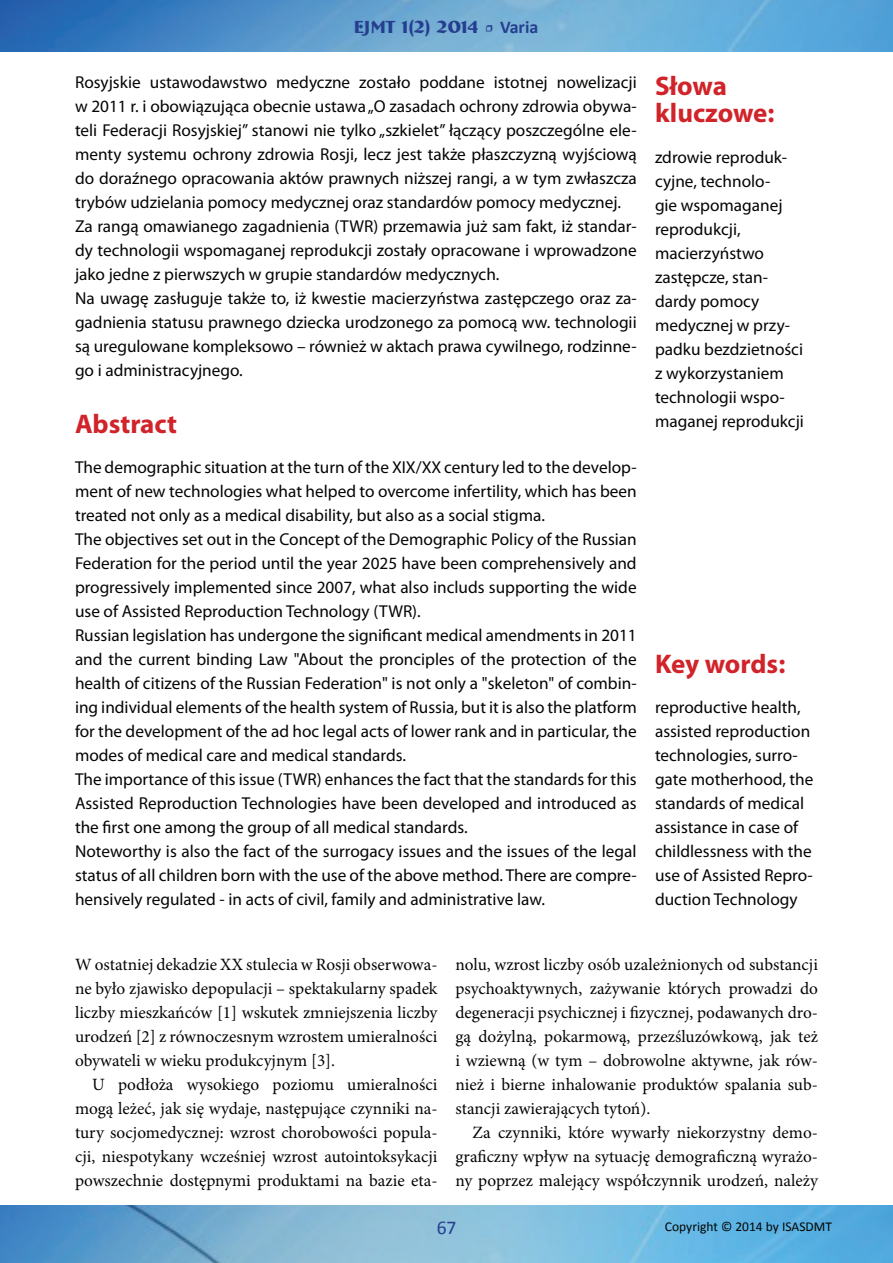
<style>
.page{position:relative;width:893px;height:1263px;background:#fff}
.page>*{position:absolute;margin:0;border:0;box-sizing:border-box;transform-origin:0 0}
.t1{font:700 27px/27px "Myriad Pro";color:#d1232a}
.t2{font:19.5px "Calibri";color:#253f8e}
.t3{font:700 18px "Bremen BT";color:#253f8e}
.t4{font:17.25px/24px "Myriad Pro";color:#040503}
.t5{font:17.25px/24px "Minion Pro";color:#040503;text-align:justify}
.t6{font:13.5px "Calibri";color:#040503}
.s1{font-family:"Minion Pro";font-weight:400}
.s2{font-family:"Calibri"}
</style>
<div class="page">
<img style="left:0;top:0;width:893px;height:52px">
<img style="left:0;top:1205px;width:893px;height:58px">
<p class="t3" style="left:354px;top:16px;width:186px">EJMT 1(2) 2014 <span class="s1">•</span> <span class="s2">Varia</span></p>
<p class="t4" style="left:75px;top:70px;width:563px">Rosyjskie ustawodawstwo medyczne zostało poddane istotnej nowelizacji w 2011 r. i obowiązująca obecnie ustawa „O zasadach ochrony zdrowia obywa&shy;teli Federacji Rosyjskiej” stanowi nie tylko „szkielet” łączący poszczególne ele&shy;menty systemu ochrony zdrowia Rosji, lecz jest także płaszczyzną wyjściową do doraźnego opracowania aktów prawnych niższej rangi, a w tym zwłaszcza trybów udzielania pomocy medycznej oraz standardów pomocy medycznej.<br>Za rangą omawianego zagadnienia (TWR) przemawia już sam fakt, iż standar&shy;dy technologii wspomaganej reprodukcji zostały opracowane i wprowadzone jako jedne z pierwszych w grupie standardów medycznych.<br>Na uwagę zasługuje także to, iż kwestie macierzyństwa zastępczego oraz za&shy;gadnienia statusu prawnego dziecka urodzonego za pomocą ww. technologii są uregulowane kompleksowo – również w aktach prawa cywilnego, rodzinne&shy;go i administracyjnego.</p>
<h1 class="t1" style="left:75px;top:409px;width:104px">Abstract</h1>
<p class="t4" style="left:75px;top:455px;width:563px">The demographic situation at the turn of the XIX/XX century led to the develop&shy;ment of new technologies what helped to overcome infertility, which has been treated not only as a medical disability, but also as a social stigma.<br>The objectives set out in the Concept of the Demographic Policy of the Russian Federation for the period until the year 2025 have been comprehensively and progressively implemented since 2007, what also includs supporting the wide use of Assisted Reproduction Technology (TWR).<br>Russian legislation has undergone the significant medical amendments in 2011 and the current binding Law "About the pronciples of the protection of the health of citizens of the Russian Federation" is not only a "skeleton" of combin&shy;ing individual elements of the health system of Russia, but it is also the platform for the development of the ad hoc legal acts of lower rank and in particular, the modes of medical care and medical standards.<br>The importance of this issue (TWR) enhances the fact that the standards for this Assisted Reproduction Technologies have been developed and introduced as the first one among the group of all medical standards.<br>Noteworthy is also the fact of the surrogacy issues and the issues of the legal status of all children born with the use of the above method. There are compre&shy;hensively regulated - in acts of civil, family and administrative law.</p>
<h1 class="t1" style="left:655px;top:72px;width:121px">Słowa kluczowe:</h1>
<p class="t4" style="left:655px;top:145px;width:150px">zdrowie reproduk&shy;cyjne, technolo-<br>gie wspomaganej reprodukcji, macierzyństwo zastępcze, stan&shy;dardy pomocy medycznej w przy&shy;padku bezdzietności z wykorzystaniem technologii wspo&shy;maganej reprodukcji</p>
<h1 class="t1" style="left:655px;top:649px;width:132px">Key words:</h1>
<p class="t4" style="left:655px;top:695px;width:160px">reproductive health, assisted reproduction technologies, surro&shy;gate motherhood, the standards of medical assistance in case of childlessness with the use of Assisted Repro&shy;duction Technology</p>
<p class="t5" style="left:75px;top:952px;width:364px">W ostatniej dekadzie XX stulecia w Rosji obserwowa&shy;ne było zjawisko depopulacji – spektakularny spadek liczby mieszkańców [1] wskutek zmniejszenia liczby urodzeń [2] z równoczesnym wzrostem umieralności obywateli w wieku produkcyjnym [3].</p>
<p class="t5" style="left:75px;top:1072px;width:364px;text-indent:17px">U podłoża wysokiego poziomu umieralności mogą leżeć, jak się wydaje, następujące czynniki na&shy;tury socjomedycznej: wzrost chorobowości popula&shy;cji, niespotykany wcześniej wzrost autointoksykacji powszechnie dostępnymi produktami na bazie eta-</p>
<p class="t5" style="left:455px;top:952px;width:364px">nolu, wzrost liczby osób uzależnionych od substancji psychoaktywnych, zażywanie których prowadzi do degeneracji psychicznej i fizycznej, podawanych dro&shy;gą dożylną, pokarmową, przezśluzówkową, jak też i wziewną (w tym – dobrowolne aktywne, jak rów&shy;nież i bierne inhalowanie produktów spalania sub&shy;stancji zawierających tytoń).</p>
<p class="t5" style="left:455px;top:1120px;width:364px;text-indent:17px">Za czynniki, które wywarły niekorzystny demo&shy;graficzny wpływ na sytuację demograficzną wyrażo&shy;ny poprzez malejący współczynnik urodzeń, należy</p>
<p class="t2" style="left:437px;top:1215px;width:21px">67</p>
<p class="t6" style="left:665px;top:1218px;width:169px">Copyright © 2014 by ISASDMT</p>
</div>
